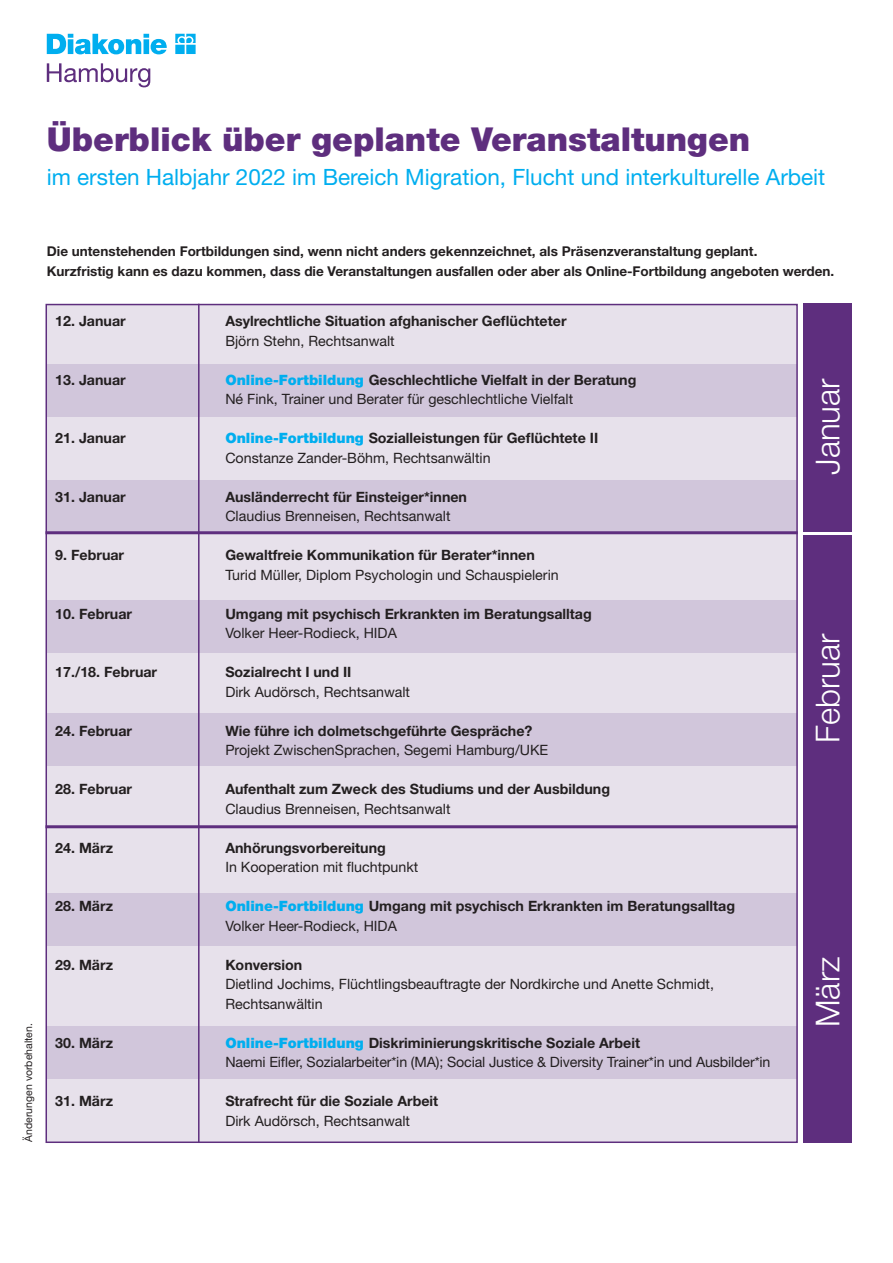
<style>
.page{position:relative;width:893px;height:1263px;background:#fff}
.page>*{position:absolute;margin:0;border:0;box-sizing:border-box;transform-origin:0 0}
.zitat{font:900 33px "Helvetica Neue LT Pro";color:#5e2e7e}
.zitat-2{font:300 33px "Helvetica Neue LT Pro";color:#fff}
.zitat-3{font:22.5px "Helvetica Neue LT Pro";color:#00aeef}
.roman{font:700 14.25px/19.5px "Helvetica Neue LT Pro";color:#231f20}
.roman-2{font:14.25px "Helvetica Neue LT Pro";color:#231f20}
.zitat-4{font:700 13.5px "Helvetica Neue LT Pro";color:#231f20}
.zitat-5{font:10.5px "Helvetica Neue LT Pro";color:#231f20}
.s1{font-weight:900;color:#00aeef}
.s2{font-weight:400}
</style>
<div class="page">
<div style="left:46px;top:305px;width:751px;height:838px;background:#e7e1eb"></div>
<div style="left:47px;top:364px;width:750px;height:53px;background:#d1c6db"></div>
<div style="left:47px;top:480px;width:750px;height:53px;background:#d1c6db"></div>
<div style="left:47px;top:600px;width:750px;height:53px;background:#d1c6db"></div>
<div style="left:47px;top:713px;width:750px;height:53px;background:#d1c6db"></div>
<div style="left:47px;top:893px;width:750px;height:53px;background:#d1c6db"></div>
<div style="left:47px;top:1026px;width:750px;height:53px;background:#d1c6db"></div>
<svg style="left:47px;top:63px;width:103px;height:24px"></svg>
<svg style="left:47px;top:34px;width:149px;height:20px"></svg>
<hr style="left:46px;top:531px;width:752px;height:3px;background:#5e2e7e">
<hr style="left:46px;top:825px;width:752px;height:3px;background:#5e2e7e">
<div style="left:804px;top:303px;width:48px;height:228px;background:#5e2e7e"></div>
<div style="left:804px;top:536px;width:48px;height:607px;background:#5e2e7e"></div>
<hr style="left:198px;top:304px;width:2px;height:839px;background:#5e2e7e">
<p class="zitat" style="left:47px;top:119px;width:705px">Überblick über geplante Veranstaltungen</p>
<p class="zitat-3" style="left:47px;top:163px;width:780px">im ersten Halbjahr 2022 im Bereich Migration, Flucht und interkulturelle Arbeit</p>
<p class="zitat-4" style="left:47px;top:243px;width:712px">Die untenstehenden Fortbildungen sind, wenn nicht anders gekennzeichnet, als Präsenzveranstaltung geplant.</p>
<p class="zitat-4" style="left:47px;top:262px;width:789px">Kurzfristig kann es dazu kommen, dass die Veranstaltungen ausfallen oder aber als Online-Fortbildung angeboten werden.</p>
<p class="zitat-5" style="left:22px;top:1141px;width:120px;rotate:-90deg">Änderungen vorbehalten.</p>
<p class="roman" style="left:55px;top:311px;width:72px">12. Januar</p>
<p class="roman" style="left:225px;top:311px;width:343px">Asylrechtliche Situation afghanischer Geflüchteter</p>
<p class="roman-2" style="left:225px;top:332px;width:171px">Björn Stehn, Rechtsanwalt</p>
<p class="roman" style="left:55px;top:370px;width:72px">13. Januar</p>
<p class="roman" style="left:225px;top:370px;width:413px"><span class="s1">Online-Fortbildung</span> Geschlechtliche Vielfalt in der Beratung</p>
<p class="roman-2" style="left:225px;top:390px;width:349px">Né Fink, Trainer und Berater für geschlechtliche Vielfalt</p>
<p class="roman" style="left:55px;top:428px;width:72px">21. Januar</p>
<p class="roman" style="left:225px;top:428px;width:374px"><span class="s1">Online-Fortbildung</span> Sozialleistungen für Geflüchtete II</p>
<p class="roman-2" style="left:225px;top:449px;width:267px">Constanze Zander-Böhm, Rechtsanwältin</p>
<p class="roman" style="left:55px;top:487px;width:72px">31. Januar</p>
<p class="roman" style="left:225px;top:487px;width:243px">Ausländerrecht für Einsteiger*innen</p>
<p class="roman-2" style="left:225px;top:507px;width:227px">Claudius Brenneisen, Rechtsanwalt</p>
<p class="roman" style="left:55px;top:545px;width:70px">9. Februar</p>
<p class="roman" style="left:225px;top:545px;width:311px">Gewaltfreie Kommunikation für Berater*innen</p>
<p class="roman-2" style="left:225px;top:566px;width:335px">Turid Müller, Diplom Psychologin und Schauspielerin</p>
<p class="roman" style="left:55px;top:604px;width:78px">10. Februar</p>
<p class="roman" style="left:225px;top:604px;width:368px">Umgang mit psychisch Erkrankten im Beratungsalltag</p>
<p class="roman-2" style="left:225px;top:624px;width:173px">Volker Heer-Rodieck, HIDA</p>
<p class="roman" style="left:55px;top:662px;width:103px">17./18. Februar</p>
<p class="roman" style="left:225px;top:662px;width:128px">Sozialrecht I und II</p>
<p class="roman-2" style="left:225px;top:683px;width:186px">Dirk Audörsch, Rechtsanwalt</p>
<p class="roman" style="left:55px;top:721px;width:78px">24. Februar</p>
<p class="roman" style="left:225px;top:721px;width:309px">Wie führe ich dolmetschgeführte Gespräche?</p>
<p class="roman-2" style="left:225px;top:741px;width:324px">Projekt ZwischenSprachen, Segemi Hamburg/UKE</p>
<p class="roman" style="left:55px;top:779px;width:78px">28. Februar</p>
<p class="roman" style="left:225px;top:779px;width:386px">Aufenthalt zum Zweck des Studiums und der Ausbildung</p>
<p class="roman-2" style="left:225px;top:800px;width:227px">Claudius Brenneisen, Rechtsanwalt</p>
<p class="roman" style="left:55px;top:838px;width:59px">24. März</p>
<p class="roman" style="left:225px;top:838px;width:162px">Anhörungsvorbereitung</p>
<p class="roman-2" style="left:225px;top:858px;width:194px">In Kooperation mit fluchtpunkt</p>
<p class="roman" style="left:55px;top:896px;width:59px">28. März</p>
<p class="roman" style="left:225px;top:896px;width:511px"><span class="s1">Online-Fortbildung</span> Umgang mit psychisch Erkrankten im Beratungsalltag<br><span class="s2">Volker Heer-Rodieck, HIDA</span></p>
<p class="roman" style="left:55px;top:955px;width:59px">29. März</p>
<p class="roman" style="left:225px;top:955px;width:79px">Konversion</p>
<p class="roman-2" style="left:225px;top:975px;width:490px">Dietlind Jochims, Flüchtlingsbeauftragte der Nordkirche und Anette Schmidt,</p>
<p class="roman-2" style="left:225px;top:995px;width:99px">Rechtsanwältin</p>
<p class="roman" style="left:55px;top:1033px;width:59px">30. März</p>
<p class="roman" style="left:225px;top:1033px;width:416px"><span class="s1">Online-Fortbildung</span> Diskriminierungskritische Soziale Arbeit</p>
<p class="roman-2" style="left:225px;top:1053px;width:547px">Naemi Eifler, Sozialarbeiter*in (MA); Social Justice &amp; Diversity Trainer*in und Ausbilder*in</p>
<p class="roman" style="left:55px;top:1091px;width:59px">31. März</p>
<p class="roman" style="left:225px;top:1091px;width:214px">Strafrecht für die Soziale Arbeit</p>
<p class="roman-2" style="left:225px;top:1112px;width:186px">Dirk Audörsch, Rechtsanwalt</p>
<p class="zitat-2" style="left:807px;top:475px;width:98px;rotate:-90deg">Januar</p>
<p class="zitat-2" style="left:807px;top:743px;width:111px;rotate:-90deg">Februar</p>
<p class="zitat-2" style="left:807px;top:1027px;width:72px;rotate:-90deg">März</p>
</div>
